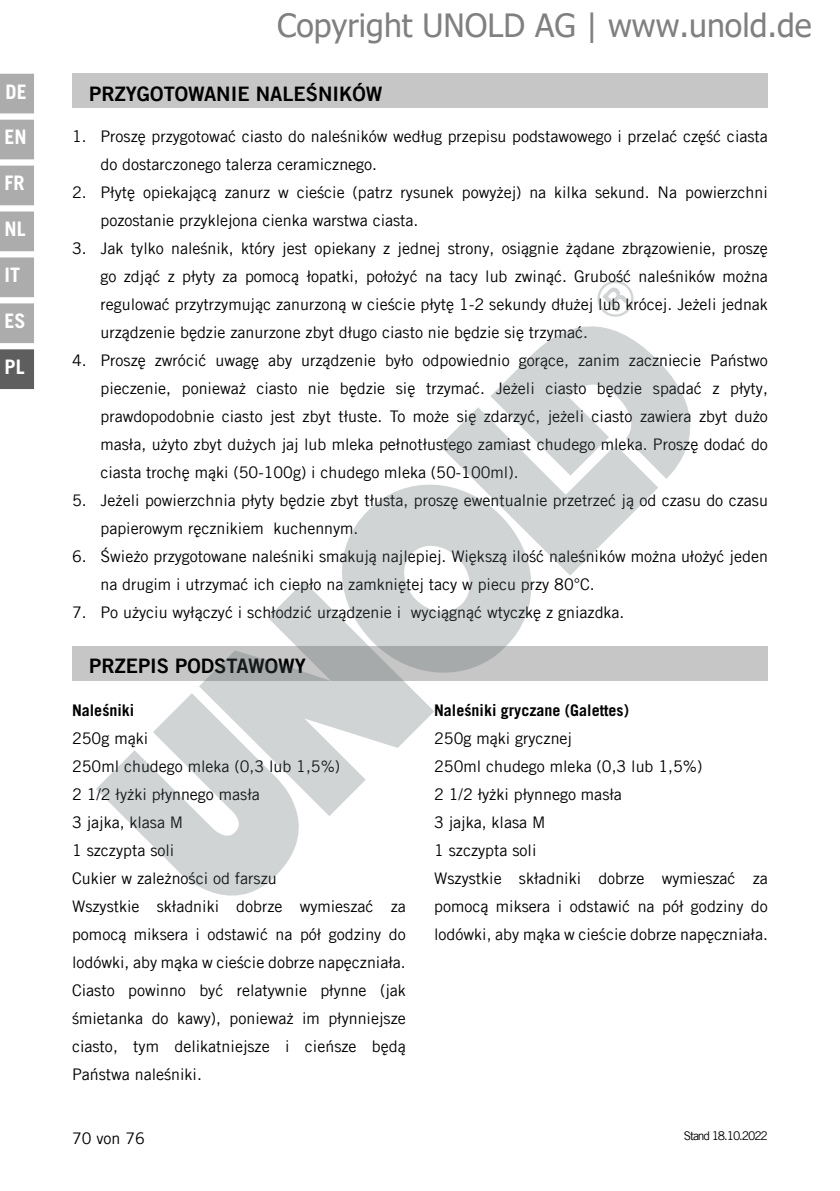
<style>
.page{position:relative;width:840px;height:1191px;background:#fff}
.page>*{position:absolute;margin:0;border:0;box-sizing:border-box;transform-origin:0 0}
.t1{font:32px "Tahoma";color:#808080}
.t2{font:20px "Trade Gothic LT Com Bd 2";color:#000}
.t3{font:700 20px "Trade Gothic LT Com";color:#fff}
.t4{font:16px/28px "Trade Gothic LT Com";color:#000}
.t5{font:700 16px "Trade Gothic LT Com";color:#000}
.t6{font:12px "Trade Gothic LT Com";letter-spacing:-.09em;color:#000}
</style>
<div class="page">
<div style="left:0;top:74px;width:34px;height:39px;background:#acacac"></div>
<div style="left:0;top:120px;width:34px;height:39px;background:#acacac"></div>
<div style="left:0;top:166px;width:34px;height:39px;background:#acacac"></div>
<div style="left:0;top:211px;width:34px;height:40px;background:#acacac"></div>
<div style="left:0;top:257px;width:34px;height:40px;background:#acacac"></div>
<div style="left:0;top:303px;width:34px;height:40px;background:#acacac"></div>
<div style="left:0;top:349px;width:34px;height:40px;background:#5f5e5e"></div>
<div style="left:72px;top:74px;width:695px;height:34px;background:#c6c6c6"></div>
<div style="left:72px;top:646px;width:695px;height:34px;background:#c6c6c6"></div>
<svg style="left:530px;top:326px;width:161px;height:153px;fill:#d0d4d5"></svg>
<svg style="left:440px;top:357px;width:218px;height:219px;fill:#d0d4d5"></svg>
<svg style="left:342px;top:447px;width:226px;height:234px;fill:#d0d4d5"></svg>
<svg style="left:199px;top:581px;width:235px;height:235px"></svg>
<svg style="left:96px;top:690px;width:231px;height:206px;fill:#d0d4d5"></svg>
<svg style="left:597px;top:280px;width:37px;height:37px"></svg>
<p class="t3" style="left:6px;top:80px;width:23px">DE</p>
<p class="t3" style="left:5px;top:125px;width:24px">EN</p>
<p class="t3" style="left:5px;top:171px;width:22px">FR</p>
<p class="t3" style="left:5px;top:217px;width:23px">NL</p>
<p class="t3" style="left:5px;top:262px;width:17px">IT</p>
<p class="t3" style="left:5px;top:308px;width:23px">ES</p>
<p class="t3" style="left:5px;top:354px;width:22px">PL</p>
<h1 class="t1" style="left:277px;top:4px;width:535px">Copyright UNOLD AG | www.unold.de</h1>
<p class="t2" style="left:89px;top:81px;width:295px">PRZYGOTOWANIE NALEŚNIKÓW</p>
<p class="t4" style="left:100px;top:122px;width:668px;text-indent:-28px">1. Proszę przygotować ciasto do naleśników według przepisu podstawowego i przelać część ciasta do dostarczonego talerza ceramicznego.</p>
<p class="t4" style="left:100px;top:178px;width:668px;text-indent:-28px">2. Płytę opiekającą zanurz w cieście (patrz rysunek powyżej) na kilka sekund. Na powierzchni pozostanie przyklejona cienka warstwa ciasta.</p>
<p class="t4" style="left:100px;top:234px;width:668px;text-align:justify;text-indent:-28px">3. Jak tylko naleśnik, który jest opiekany z jednej strony, osiągnie żądane zbrązowienie, proszę go zdjąć z płyty za pomocą łopatki, położyć na tacy lub zwinąć. Grubość naleśników można regulować przytrzymując zanurzoną w cieście płytę 1-2 sekundy dłużej lub krócej. Jeżeli jednak urządzenie będzie zanurzone zbyt długo ciasto nie będzie się trzymać.</p>
<p class="t4" style="left:100px;top:346px;width:668px;text-align:justify;text-indent:-28px">4. Proszę zwrócić uwagę aby urządzenie było odpowiednio gorące, zanim zaczniecie Państwo pieczenie, ponieważ ciasto nie będzie się trzymać. Jeżeli ciasto będzie spadać z płyty, prawdopodobnie ciasto jest zbyt tłuste. To może się zdarzyć, jeżeli ciasto zawiera zbyt dużo masła, użyto zbyt dużych jaj lub mleka pełnotłustego zamiast chudego mleka. Proszę dodać do ciasta trochę mąki (50-100g) i chudego mleka (50-100ml).</p>
<p class="t4" style="left:100px;top:486px;width:668px;text-indent:-28px">5. Jeżeli powierzchnia płyty będzie zbyt tłusta, proszę ewentualnie przetrzeć ją od czasu do czasu papierowym ręcznikiem kuchennym.</p>
<p class="t4" style="left:100px;top:542px;width:668px;text-indent:-28px">6. Świeżo przygotowane naleśniki smakują najlepiej. Większą ilość naleśników można ułożyć jeden na drugim i utrzymać ich ciepło na zamkniętej tacy w piecu przy 80°C.</p>
<p class="t4" style="left:72px;top:598px;width:553px">7. Po użyciu wyłączyć i schłodzić urządzenie i wyciągnąć wtyczkę z gniazdka.</p>
<p class="t2" style="left:89px;top:654px;width:218px">PRZEPIS PODSTAWOWY</p>
<p class="t5" style="left:72px;top:700px;width:64px">Naleśniki</p>
<p class="t4" style="left:72px;top:724px;width:335px">250g mąki<br>250ml chudego mleka (0,3 lub 1,5%)<br>2 1/2 łyżki płynnego masła<br>3 jajka, klasa M<br>1 szczypta soli<br>Cukier w zależności od farszu<br>Wszystkie składniki dobrze wymieszać za pomocą miksera i odstawić na pół godziny do lodówki, aby mąka w cieście dobrze napęczniała.<br>Ciasto powinno być relatywnie płynne (jak śmietanka do kawy), ponieważ im płynniejsze ciasto, tym delikatniejsze i cieńsze będą<br>Państwa naleśniki.</p>
<p class="t5" style="left:434px;top:700px;width:196px">Naleśniki gryczane (Galettes)</p>
<p class="t4" style="left:434px;top:724px;width:335px">250g mąki grycznej<br>250ml chudego mleka (0,3 lub 1,5%)<br>2 1/2 łyżki płynnego masła<br>3 jajka, klasa M<br>1 szczypta soli<br>Wszystkie składniki dobrze wymieszać za pomocą miksera i odstawić na pół godziny do lodówki, aby mąka w cieście dobrze napęczniała.</p>
<p class="t4" style="left:72px;top:1124px;width:74px">70 von 76</p>
<p class="t6" style="left:683px;top:1128px;width:85px">Stand 18.10.2022</p>
</div>
